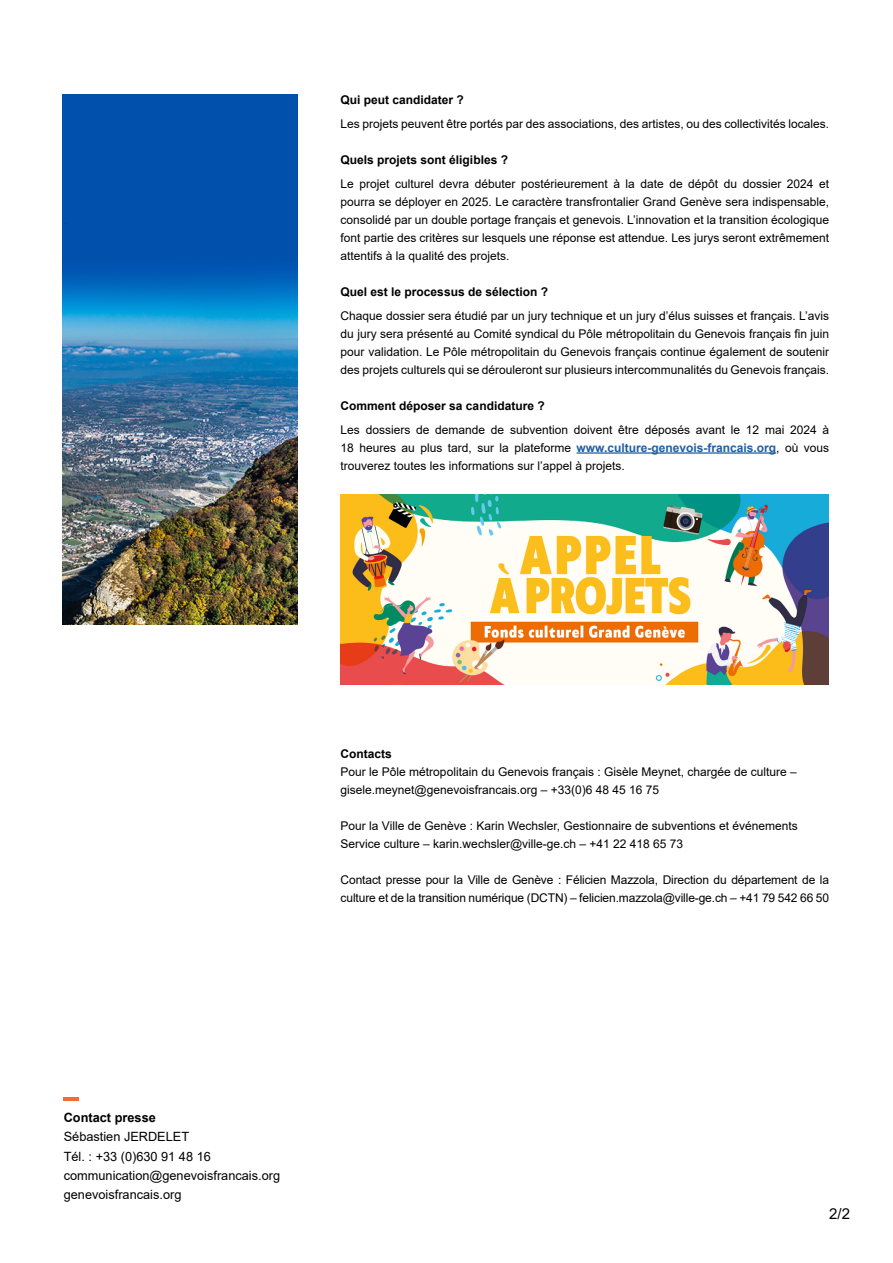
<style>
.page{position:relative;width:893px;height:1263px;background:#fff}
.page>*{position:absolute;margin:0;border:0;box-sizing:border-box;transform-origin:0 0}
.t1{font:15px "Arial";color:#000}
.t2{font:12.75px/19.5px "Arial";color:#000}
.t3{font:700 12.75px "Arial";color:#000}
.t4{font:12px/18px "Arial";color:#000;text-align:justify}
.t5{font:700 12px "Arial";color:#000}
.s1{font-weight:700;color:#215e9e}
</style>
<div class="page">
<hr style="left:64px;top:1097px;width:15px;height:3px;background:#f26a35">
<hr style="left:577px;top:452px;width:199px;height:2px;background:#215e9e">
<img style="left:63px;top:95px;width:235px;height:529px">
<img style="left:341px;top:494px;width:487px;height:190px">
<p class="t5" style="left:341px;top:91px;width:125px">Qui peut candidater ?</p>
<p class="t4" style="left:341px;top:114px;width:490px">Les projets peuvent être portés par des associations, des artistes, ou des collectivités locales.</p>
<p class="t5" style="left:341px;top:151px;width:169px">Quels projets sont éligibles ?</p>
<p class="t4" style="left:341px;top:174px;width:490px">Le projet culturel devra débuter postérieurement à la date de dépôt du dossier 2024 et pourra se déployer en 2025. Le caractère transfrontalier Grand Genève sera indispensable, consolidé par un double portage français et genevois. L’innovation et la transition écologique font partie des critères sur lesquels une réponse est attendue. Les jurys seront extrêmement attentifs à la qualité des projets.</p>
<p class="t5" style="left:341px;top:283px;width:209px">Quel est le processus de sélection ?</p>
<p class="t4" style="left:341px;top:306px;width:490px">Chaque dossier sera étudié par un jury technique et un jury d’élus suisses et français. L’avis du jury sera présenté au Comité syndical du Pôle métropolitain du Genevois français fin juin pour validation. Le Pôle métropolitain du Genevois français continue également de soutenir des projets culturels qui se dérouleront sur plusieurs intercommunalités du Genevois français.</p>
<p class="t5" style="left:341px;top:397px;width:206px">Comment déposer sa candidature ?</p>
<p class="t4" style="left:341px;top:420px;width:490px">Les dossiers de demande de subvention doivent être déposés avant le 12 mai 2024 à 18 heures au plus tard, sur la plateforme <span class="s1">www.culture-genevois-francais.org</span>, où vous trouverez toutes les informations sur l’appel à projets.</p>
<p class="t5" style="left:341px;top:745px;width:53px">Contacts</p>
<p class="t4" style="left:341px;top:762px;width:458px">Pour le Pôle métropolitain du Genevois français : Gisèle Meynet, chargée de culture – gisele.meynet@genevoisfrancais.org – +33(0)6 48 45 16 75</p>
<p class="t4" style="left:341px;top:816px;width:459px">Pour la Ville de Genève : Karin Wechsler, Gestionnaire de subventions et événements<br>Service culture – karin.wechsler@ville-ge.ch – +41 22 418 65 73</p>
<p class="t4" style="left:341px;top:870px;width:490px">Contact presse pour la Ville de Genève : Félicien Mazzola, Direction du département de la culture et de la transition numérique (DCTN) – felicien.mazzola@ville-ge.ch – +41 79 542 66 50</p>
<p class="t3" style="left:64px;top:1108px;width:94px">Contact presse</p>
<p class="t2" style="left:64px;top:1127px;width:218px">Sébastien JERDELET<br>Tél. : +33 (0)630 91 48 16 communication@genevoisfrancais.org genevoisfrancais.org</p>
<p class="t1" style="left:829px;top:1203px;width:22px">2/2</p>
</div>
